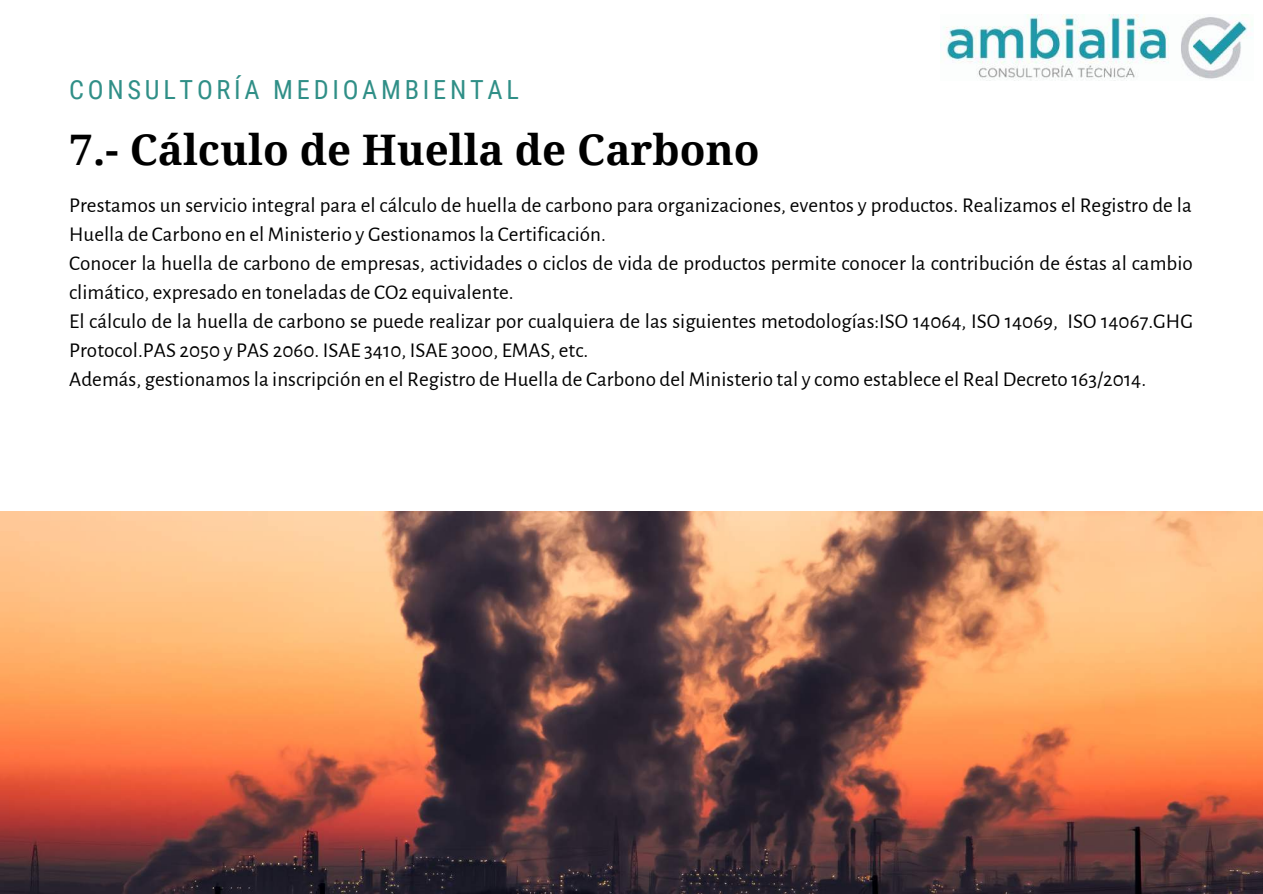
<style>
.page{position:relative;width:1263px;height:894px;background:#fff}
.page>*{position:absolute;margin:0;border:0;box-sizing:border-box;transform-origin:0 0}
.t1{font:700 42.15px "Droid Serif";color:#000}
.t2{font:26.4px "Roboto Condensed";letter-spacing:.14em;color:#308f87}
.t3{font:21px/29px "Alegreya Sans";color:#000}
</style>
<div class="page">
<img style="left:941px;top:15px;width:312px;height:65px">
<img style="left:0;top:511px;width:1263px;height:382px">
<p class="t2" style="left:69px;top:75px;width:451px">CONSULTORÍA MEDIOAMBIENTAL</p>
<h1 class="t1" style="left:69px;top:125px;width:692px">7.- Cálculo de Huella de Carbono</h1>
<p class="t3" style="left:69px;top:191px;width:1125px">Prestamos un servicio integral para el cálculo de huella de carbono para organizaciones, eventos y productos. Realizamos el Registro de la Huella de Carbono en el Ministerio y Gestionamos la Certificación.<br>Conocer la huella de carbono de empresas, actividades o ciclos de vida de productos permite conocer la contribución de éstas al cambio climático, expresado en toneladas de CO2 equivalente.<br>El cálculo de la huella de carbono se puede realizar por cualquiera de las siguientes metodologías:ISO 14064, ISO 14069, ISO 14067.GHG Protocol.PAS 2050 y PAS 2060. ISAE 3410, ISAE 3000, EMAS, etc.<br>Además, gestionamos la inscripción en el Registro de Huella de Carbono del Ministerio tal y como establece el Real Decreto 163/2014.</p>
</div>
